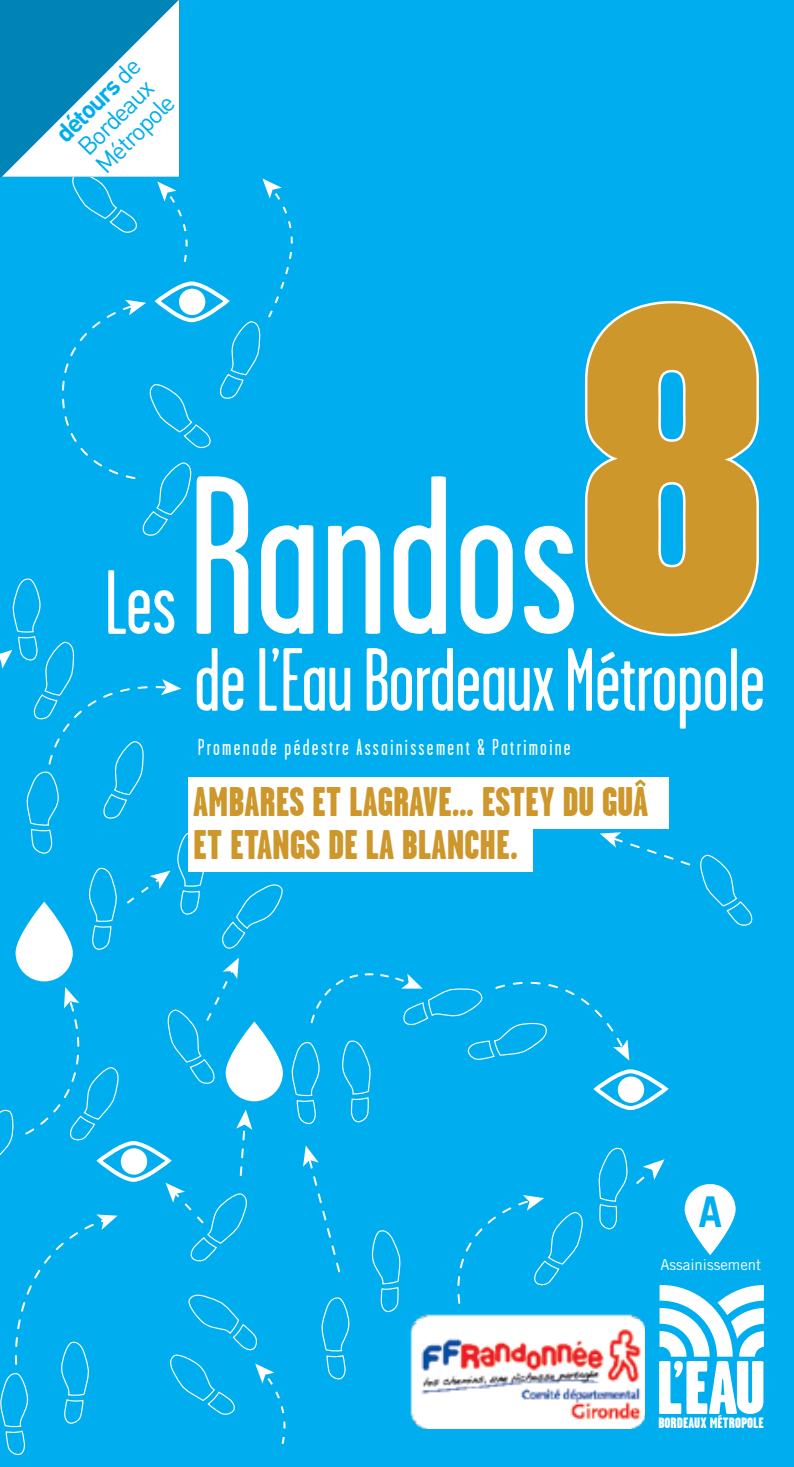
<style>
.page{position:relative;width:794px;height:1467px;background:#00aeef}
.page>*{position:absolute;margin:0;border:0;box-sizing:border-box;transform-origin:0 0}
.t1{font:900 475.5px "Garage Gothic";color:#cd972b}
.t2{font:225px "Garage Gothic";color:#fff}
.t3{font:91px "Garage Gothic";color:#fff}
.t4{font:89.5px "Garage Gothic";letter-spacing:-.01em;color:#fff}
.t5{font:700 42.5px "Trade Gothic";color:#00aeef}
.t6{font:900 41.5px/42.5px "Garage Gothic";color:#cd972b;scale:.93 1}
.t7{font:25px/25px "DIN";color:#00aeef}
.t8{font:23px "Garage Gothic";letter-spacing:.1em;color:#fff}
.t9{font:900 15px "Garage Gothic";color:#fff}
.t10{font:15px "Trade Gothic";color:#fff}
.s1{font-weight:700}
</style>
<div class="page">
<img style="left:411px;top:1315px;width:234px;height:113px">
<svg style="left:683px;top:1183px;width:54px;height:74px;fill:#fff"></svg>
<svg style="left:659px;top:1285px;width:105px;height:129px"></svg>
<svg style="left:62px;top:300px;width:149px;height:236px"></svg>
<svg style="left:220px;top:179px;width:73px;height:220px"></svg>
<svg style="left:158px;top:284px;width:69px;height:36px"></svg>
<div style="left:156px;top:281px;width:73px;height:41px;border:4px solid #fff;border-radius:50%"></div>
<div style="left:179px;top:289px;width:26px;height:26px;background:#fff;border-radius:50%"></div>
<svg style="left:700px;top:854px;width:53px;height:72px"></svg>
<svg style="left:600px;top:832px;width:90px;height:34px"></svg>
<svg style="left:321px;top:1297px;width:28px;height:83px"></svg>
<svg style="left:598px;top:1147px;width:30px;height:83px"></svg>
<svg style="left:371px;top:1230px;width:30px;height:83px"></svg>
<svg style="left:291px;top:973px;width:338px;height:152px"></svg>
<svg style="left:303px;top:1145px;width:37px;height:127px"></svg>
<svg style="left:636px;top:1159px;width:28px;height:25px"></svg>
<svg style="left:502px;top:1207px;width:9px;height:6px"></svg>
<svg style="left:475px;top:1217px;width:21px;height:19px"></svg>
<svg style="left:465px;top:1242px;width:7px;height:10px"></svg>
<svg style="left:460px;top:1259px;width:4px;height:9px"></svg>
<svg style="left:457px;top:1276px;width:3px;height:10px"></svg>
<svg style="left:457px;top:1294px;width:3px;height:10px"></svg>
<svg style="left:518px;top:1195px;width:65px;height:91px"></svg>
<svg style="left:596px;top:1071px;width:69px;height:37px"></svg>
<div style="left:594px;top:1069px;width:73px;height:41px;border:4px solid #fff;border-radius:50%"></div>
<div style="left:618px;top:1076px;width:26px;height:27px;background:#fff;border-radius:50%"></div>
<svg style="left:222px;top:884px;width:61px;height:65px"></svg>
<svg style="left:0;top:1109px;width:14px;height:47px"></svg>
<svg style="left:0;top:1214px;width:118px;height:242px"></svg>
<svg style="left:25px;top:987px;width:94px;height:154px"></svg>
<svg style="left:166px;top:1183px;width:81px;height:79px"></svg>
<svg style="left:240px;top:1166px;width:2px;height:10px"></svg>
<svg style="left:241px;top:1148px;width:3px;height:10px"></svg>
<svg style="left:236px;top:1109px;width:16px;height:31px"></svg>
<svg style="left:167px;top:958px;width:72px;height:128px"></svg>
<svg style="left:282px;top:1437px;width:3px;height:7px"></svg>
<svg style="left:170px;top:1294px;width:115px;height:134px"></svg>
<svg style="left:99px;top:1143px;width:69px;height:37px"></svg>
<div style="left:97px;top:1141px;width:73px;height:41px;border:4px solid #fff;border-radius:50%"></div>
<div style="left:121px;top:1148px;width:26px;height:27px;background:#fff;border-radius:50%"></div>
<div style="left:16px;top:902px;width:57px;height:79px;background:#fff;border-radius:29px"></div>
<svg style="left:226px;top:1021px;width:57px;height:80px;fill:#fff"></svg>
<svg style="left:185px;top:240px;width:3px;height:6px"></svg>
<svg style="left:184px;top:255px;width:3px;height:7px"></svg>
<svg style="left:0;top:578px;width:204px;height:373px"></svg>
<svg style="left:0;top:0;width:186px;height:233px"></svg>
<div style="left:188px;top:777px;width:480px;height:51px;background:#fff"></div>
<div style="left:188px;top:824px;width:344px;height:48px;background:#fff"></div>
<svg style="left:584px;top:300px;width:175px;height:337px"></svg>
<p class="t7" style="left:51px;top:129px;width:110px;rotate:-45deg"><span class="s1">détours</span> de<br>Bordeaux<br>Métropole</p>
<h3 class="t3" style="left:105px;top:556px;width:73px">Les</h3>
<h1 class="t1" style="left:571px;top:210px;width:202px">8</h1>
<h2 class="t2" style="left:188px;top:441px;width:392px">Randos</h2>
<h3 class="t4" style="left:194px;top:634px;width:573px">de L’Eau Bordeaux Métropole</h3>
<p class="t8" style="left:198px;top:735px;width:374px">Promenade pédestre Assainissement &amp; Patrimoine</p>
<p class="t6" style="left:193px;top:781px;width:491px">AMBARES ET LAGRAVE… ESTEY DU GUÂ<br>ET ETANGS DE LA BLANCHE.</p>
<p class="t5" style="left:698px;top:1186px;width:25px">A</p>
<p class="t10" style="left:660px;top:1255px;width:102px">Assainissement</p>
<p class="t9" style="left:658px;top:1415px;width:107px">BORDEAUX MÉTROPOLE</p>
</div>
